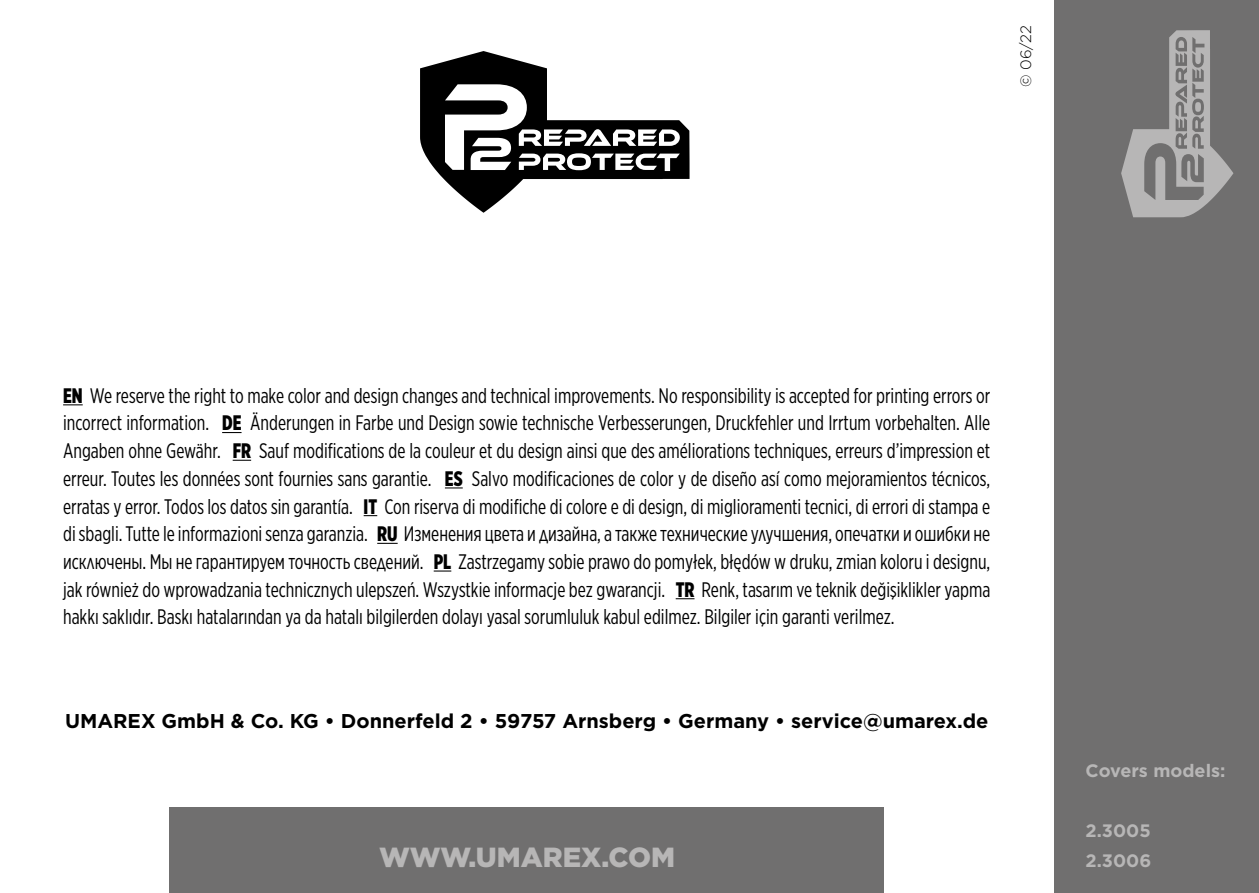
<style>
.page{position:relative;width:1259px;height:893px;background:#fff}
.page>*{position:absolute;margin:0;border:0;box-sizing:border-box;transform-origin:0 0}
.t1{font:900 27.6px "Gotham";color:#b7b6b6}
.t2{font:21px/27.6px "Gotham X Narrow";color:#000;text-align:justify;scale:.91 1}
.t3{font:700 20.1px "Gotham";color:#000}
.t4{font:700 18px/30px "Gotham";color:#b7b6b6}
.t5{font:300 15px "Gotham";color:#000}
.s1{font-weight:900}
</style>
<div class="page">
<div style="left:1054px;top:0;width:205px;height:893px;background:#706f6f"></div>
<div style="left:169px;top:808px;width:715px;height:85px;background:#706f6f"></div>
<svg style="left:63px;top:404px;width:20px;height:1px"></svg>
<svg style="left:222px;top:432px;width:19px;height:1px"></svg>
<svg style="left:233px;top:460px;width:18px;height:1px"></svg>
<svg style="left:445px;top:487px;width:18px;height:1px"></svg>
<svg style="left:364px;top:515px;width:13px;height:1px"></svg>
<svg style="left:377px;top:543px;width:21px;height:1px"></svg>
<svg style="left:434px;top:570px;width:17px;height:2px"></svg>
<svg style="left:675px;top:598px;width:19px;height:1px"></svg>
<svg style="left:1121px;top:30px;width:112px;height:187px"></svg>
<svg style="left:420px;top:51px;width:269px;height:162px"></svg>
<p class="t5" style="left:1016px;top:87px;width:63px;rotate:-90deg">© 06/22</p>
<p class="t2" style="left:63px;top:381px;width:1020px"><span class="s1">EN</span> We reserve the right to make color and design changes and technical improvements. No responsibility is accepted for printing errors or incorrect information. <span class="s1">DE</span> Änderungen in Farbe und Design sowie technische Verbesserungen, Druckfehler und Irrtum vorbehalten. Alle Angaben ohne Gewähr. <span class="s1">FR</span> Sauf modifications de la couleur et du design ainsi que des améliorations techniques, erreurs d’impression et erreur. Toutes les données sont fournies sans garantie. <span class="s1">ES</span> Salvo modificaciones de color y de diseño así como mejoramientos técnicos, erratas y error. Todos los datos sin garantía. <span class="s1">IT</span> Con riserva di modifiche di colore e di design, di miglioramenti tecnici, di errori di stampa e di sbagli. Tutte le informazioni senza garanzia. <span class="s1">RU</span> Изменения цвета и дизайна, а также технические улучшения, опечатки и ошибки не исключены. Мы не гарантируем точность сведений. <span class="s1">PL</span> Zastrzegamy sobie prawo do pomyłek, błędów w druku, zmian koloru i designu, jak również do wprowadzania technicznych ulepszeń. Wszystkie informacje bez gwarancji. <span class="s1">TR</span> Renk, tasarım ve teknik değişiklikler yapma hakkı saklıdır. Baskı hatalarından ya da hatalı bilgilerden dolayı yasal sorumluluk kabul edilmez. Bilgiler için garanti verilmez.</p>
<p class="t3" style="left:65px;top:708px;width:925px">UMAREX GmbH &amp; Co. KG • Donnerfeld 2 • 59757 Arnsberg • Germany • service@umarex.de</p>
<h1 class="t1" style="left:379px;top:839px;width:297px">WWW.UMAREX.COM</h1>
<p class="t4" style="left:1085px;top:756px;width:141px">Covers models:</p>
<p class="t4" style="left:1085px;top:816px;width:67px">2.3005<br>2.3006</p>
</div>
